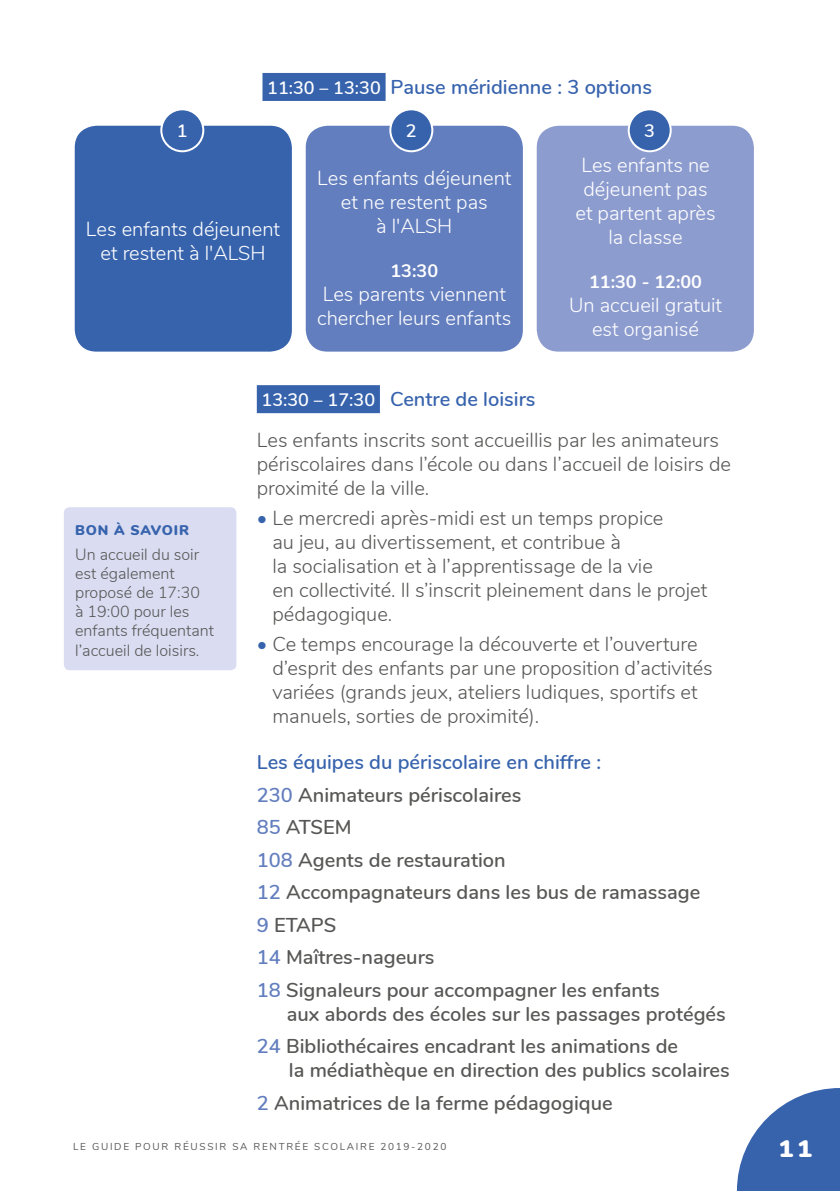
<style>
.page{position:relative;width:840px;height:1191px;background:#fff}
.page>*{position:absolute;margin:0;border:0;box-sizing:border-box;transform-origin:0 0}
.t1{font:900 24px "Nunito";color:#fff}
.t2{font:300 20px/24px "Nunito";color:#575756}
.t3{font:600 20px/32.4px "Nunito";color:#575756}
.t4{font:300 20px/24px "Nunito";color:#fff;text-align:center}
.t5{font:600 20px "Nunito";color:#3763ad}
.t6{font:700 18px "Nunito";color:#fff}
.t7{font:600 18px "Nunito";color:#fff}
.t8{font:300 16px/19.2px "Nunito";color:#575756}
.t9{font:900 14px "Nunito";letter-spacing:.06em;color:#3763ad}
.t10{font:10px "Nunito";letter-spacing:.17em;color:#575756}
.s1{font-size:18px;color:#fff}
.s2{font-weight:600;font-size:18px;color:#fff}
.s3{font-weight:600;color:#3763ad}
.s4{color:#3763ad}
.s5{color:#637ebe}
</style>
<div class="page">
<svg style="left:737px;top:1088px;width:102px;height:103px"></svg>
<div style="left:257px;top:385px;width:123px;height:28px;background:#3763ad"></div>
<div style="left:64px;top:507px;width:172px;height:163px;background:#daddf1;border-radius:6px"></div>
<div style="left:536px;top:126px;width:217px;height:225px;background:#8d9ccf;border-radius:22px"></div>
<div style="left:305px;top:126px;width:217px;height:225px;background:#637ebe;border-radius:22px"></div>
<div style="left:75px;top:126px;width:217px;height:225px;background:#3763ad;border-radius:22px"></div>
<div style="left:262px;top:73px;width:123px;height:28px;background:#3763ad"></div>
<div style="left:161px;top:109px;width:42px;height:42px;background:#3763ad;border-radius:50%"></div>
<div style="left:160px;top:108px;width:44px;height:44px;border:2px solid #fff;border-radius:50%"></div>
<div style="left:390px;top:109px;width:42px;height:42px;background:#3763ad;border-radius:50%"></div>
<div style="left:389px;top:108px;width:44px;height:44px;border:2px solid #fff;border-radius:50%"></div>
<div style="left:628px;top:109px;width:42px;height:42px;background:#3763ad;border-radius:50%"></div>
<div style="left:627px;top:108px;width:44px;height:44px;border:2px solid #fff;border-radius:50%"></div>
<p class="t5" style="left:267px;top:72px;width:386px"><span class="s1">11:30 – 13:30</span> Pause méridienne : 3 options</p>
<p class="t7" style="left:177px;top:117px;width:12px">1</p>
<p class="t7" style="left:405px;top:117px;width:12px">2</p>
<p class="t7" style="left:644px;top:117px;width:12px">3</p>
<p class="t4" style="left:86px;top:216px;width:196px">Les enfants déjeunent et restent à l'ALSH</p>
<p class="t4" style="left:317px;top:165px;width:196px">Les enfants déjeunent et ne restent pas<br>à l'ALSH</p>
<p class="t6" style="left:390px;top:258px;width:49px">13:30</p>
<p class="t4" style="left:317px;top:281px;width:195px;text-align:left">Les parents viennent chercher leurs enfants</p>
<p class="t4" style="left:575px;top:152px;width:142px">Les enfants ne déjeunent pas et partent après la classe</p>
<p class="t6" style="left:588px;top:269px;width:114px">11:30 - 12:00</p>
<p class="t4" style="left:568px;top:292px;width:154px">Un accueil gratuit est organisé</p>
<p class="t9" style="left:75px;top:519px;width:115px">BON À SAVOIR</p>
<p class="t8" style="left:75px;top:543px;width:140px">Un accueil du soir est également proposé de 17:30<br>à 19:00 pour les enfants fréquentant l’accueil de loisirs.</p>
<p class="t2" style="left:257px;top:377px;width:463px;line-height:41px"><span class="s2">13:30 – 17:30</span> <span class="s3">Centre de loisirs<br></span>Les enfants inscrits sont accueillis par les animateurs</p>
<p class="t2" style="left:257px;top:451px;width:475px">périscolaires dans l’école ou dans l’accueil de loisirs de proximité de la ville.</p>
<p class="t2" style="left:272px;top:505px;width:436px;text-indent:-16px"><span class="s4">•</span> Le mercredi après-midi est un temps propice<br>au jeu, au divertissement, et contribue à<br>la socialisation et à l’apprentissage de la vie<br>en collectivité. Il s’inscrit pleinement dans le projet pédagogique.</p>
<p class="t2" style="left:272px;top:630px;width:441px;text-indent:-16px"><span class="s4">•</span> Ce temps encourage la découverte et l’ouverture d’esprit des enfants par une proposition d’activités variées (grands jeux, ateliers ludiques, sportifs et manuels, sorties de proximité).</p>
<p class="t3" style="left:257px;top:745px;width:445px"><span class="s4">Les équipes du périscolaire en chiffre :<br></span><span class="s5">230</span> Animateurs périscolaires<br><span class="s5">85</span> ATSEM<br><span class="s5">108</span> Agents de restauration<br><span class="s5">12</span> Accompagnateurs dans les bus de ramassage<br><span class="s5">9</span> ETAPS<br><span class="s5">14</span> Maîtres-nageurs<br><span class="s5">18</span> Signaleurs pour accompagner les enfants</p>
<p class="t3" style="left:257px;top:996px;width:470px;text-indent:30px">aux abords des écoles sur les passages protégés<br><span class="s5">24</span> Bibliothécaires encadrant les animations de</p>
<p class="t3" style="left:257px;top:1053px;width:474px;text-indent:32px">la médiathèque en direction des publics scolaires<br><span class="s5">2</span> Animatrices de la ferme pédagogique</p>
<p class="t10" style="left:73px;top:1139px;width:374px">LE GUIDE POUR RÉUSSIR SA RENTRÉE SCOLAIRE 2019-2020</p>
<p class="t1" style="left:778px;top:1131px;width:34px">11</p>
</div>
